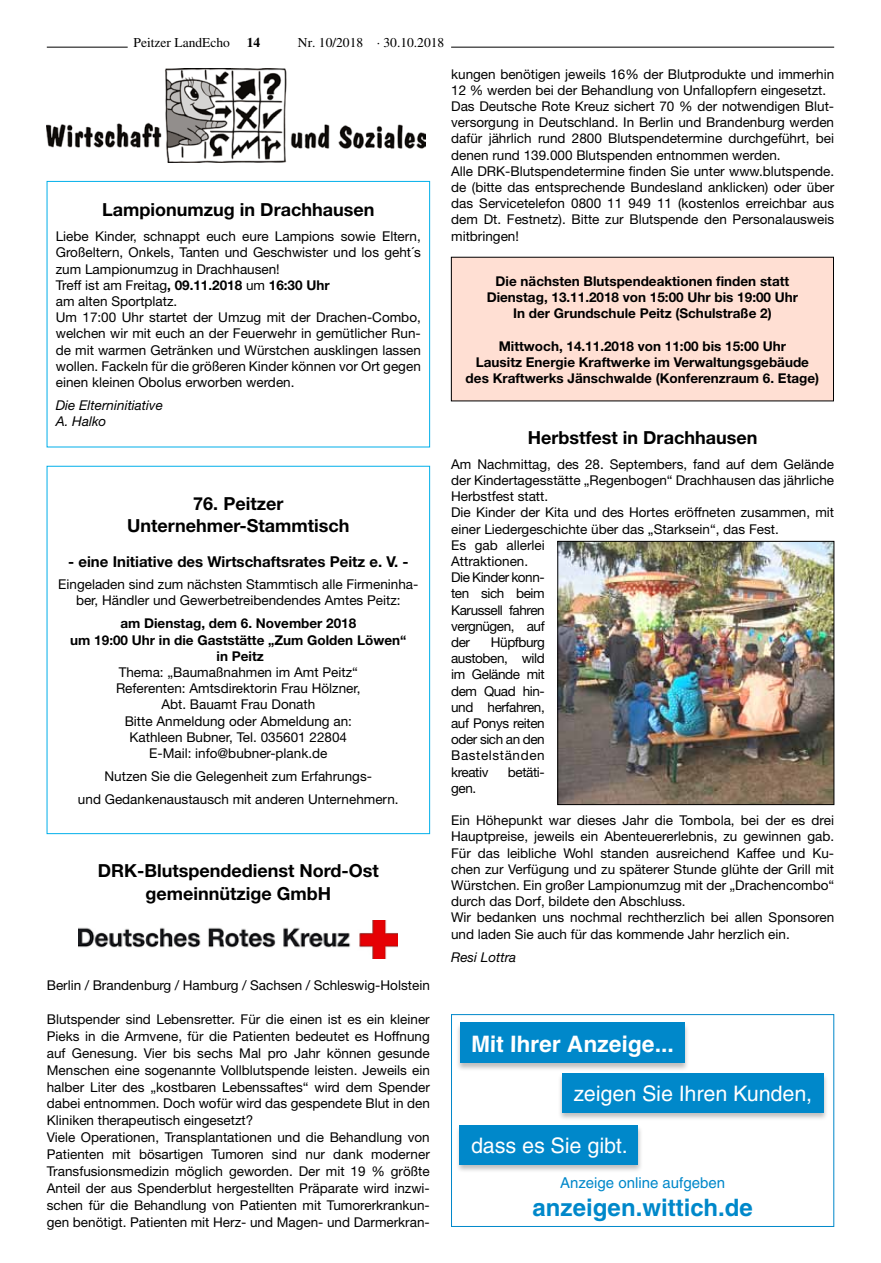
<style>
.page{position:relative;width:881px;height:1263px;background:#fff}
.page>*{position:absolute;margin:0;border:0;box-sizing:border-box;transform-origin:0 0}
.t1{font:700 24px "Helvetica LT";color:#0088ca}
.t2{font:700 22.65px "Helvetica LT";color:#fff}
.t3{font:21.3px "Helvetica LT";color:#fff}
.t4{font:700 18px/21.6px "Helvetica Neue LT";color:#000;text-align:center}
.t5{font:700 15px "Helvetica Neue LT";color:#000}
.t6{font:15px "Helvetica LT";color:#0088ca}
.t7{font:13.5px/16.2px "Helvetica Neue LT";color:#000}
.t8{font:700 13.5px/16.2px "Helvetica Neue LT";color:#000;text-align:center}
.t9{font:13.5px "Times LT";color:#000}
.t10{font:italic 13.5px/16.2px "Helvetica Neue LT";color:#000}
.s1{font-weight:700}
</style>
<div class="page">
<hr style="left:47px;top:47px;width:81px;height:1px;background:#000">
<hr style="left:451px;top:47px;width:382px;height:1px;background:#000">
<div style="left:451px;top:257px;width:382px;height:144px;background:#ffdfd3"></div>
<img style="left:47px;top:68px;width:378px;height:94px">
<img style="left:79px;top:920px;width:319px;height:38px">
<img style="left:559px;top:543px;width:272px;height:260px">
<div style="left:557px;top:541px;width:276px;height:264px;border:1px solid #000"></div>
<div style="left:451px;top:1014px;width:382px;height:213px;border:1px solid #0088ca"></div>
<div style="left:557px;top:1073px;width:271px;height:48px;background:#000;opacity:.26"></div>
<div style="left:562px;top:1073px;width:261px;height:39px;background:#0088ca"></div>
<div style="left:455px;top:1022px;width:234px;height:50px;background:#000;opacity:.26"></div>
<div style="left:459px;top:1023px;width:225px;height:40px;background:#0088ca"></div>
<div style="left:455px;top:1125px;width:188px;height:48px;background:#000;opacity:.26"></div>
<div style="left:459px;top:1125px;width:178px;height:39px;background:#0088ca"></div>
<p class="t9" style="left:133px;top:34px;width:128px">Peitzer LandEcho <span class="s1">14</span></p>
<p class="t9" style="left:298px;top:34px;width:148px">Nr. 10/2018 · 30.10.2018</p>
<h3 class="t4" style="left:102px;top:199px;width:273px">Lampionumzug in Drachhausen</h3>
<p class="t7" style="left:56px;top:228px;width:366px">Liebe Kinder, schnappt euch eure Lampions sowie Eltern, Großeltern, Onkels, Tanten und Geschwister und los geht´s zum Lampionumzug in Drachhausen!<br>Treff ist am Freitag<span class="s1">, 09.11.2018</span> um <span class="s1">16:30 Uhr<br></span>am alten Sportplatz.<br>Um 17:00 Uhr startet der Umzug mit der Drachen-Combo, welchen wir mit euch an der Feuerwehr in gemütlicher Run&shy;de mit warmen Getränken und Würstchen ausklingen lassen wollen. Fackeln für die größeren Kinder können vor Ort gegen einen kleinen Obolus erworben werden.</p>
<p class="t10" style="left:56px;top:397px;width:109px">Die Elterninitiative<br>A. Halko</p>
<h3 class="t4" style="left:127px;top:492px;width:224px">76. Peitzer<br>Unternehmer-Stammtisch</h3>
<p class="t5" style="left:68px;top:552px;width:341px">- eine Initiative des Wirtschaftsrates Peitz e. V. -</p>
<p class="t7" style="left:58px;top:576px;width:361px;text-align:center">Eingeladen sind zum nächsten Stammtisch alle Firmeninha&shy;ber, Händler und Gewerbetreibendendes Amtes Peitz:</p>
<p class="t8" style="left:70px;top:615px;width:337px">am Dienstag, dem 6. November 2018<br>um 19:00 Uhr in die Gaststätte „Zum Golden Löwen“ in Peitz</p>
<p class="t7" style="left:116px;top:664px;width:246px;text-align:center">Thema: „Baumaßnahmen im Amt Peitz“ Referenten: Amtsdirektorin Frau Hölzner, Abt. Bauamt Frau Donath<br>Bitte Anmeldung oder Abmeldung an:<br>Kathleen Bubner, Tel. 035601 22804<br>E-Mail: info@bubner-plank.de</p>
<p class="t7" style="left:78px;top:764px;width:322px;line-height:23px;text-align:center">Nutzen Sie die Gelegenheit zum Erfahrungs-<br>und Gedankenaustausch mit anderen Unternehmern.</p>
<h3 class="t4" style="left:98px;top:859px;width:282px;line-height:22.4px">DRK-Blutspendedienst Nord-Ost gemeinnützige GmbH</h3>
<p class="t7" style="left:47px;top:977px;width:384px">Berlin / Brandenburg / Hamburg / Sachsen / Schleswig-Holstein</p>
<p class="t7" style="left:47px;top:1010px;width:384px;line-height:17px">Blutspender sind Lebensretter. Für die einen ist es ein kleiner Pieks in die Armvene, für die Patienten bedeutet es Hoffnung auf Genesung. Vier bis sechs Mal pro Jahr können gesunde Menschen eine sogenannte Vollblutspende leisten. Jeweils ein halber Liter des „kostbaren Lebenssaftes“ wird dem Spender dabei entnommen. Doch wofür wird das gespendete Blut in den Kliniken therapeutisch eingesetzt?<br>Viele Operationen, Transplantationen und die Behandlung von Patienten mit bösartigen Tumoren sind nur dank moderner Transfusionsmedizin möglich geworden. Der mit 19 % größte Anteil der aus Spenderblut hergestellten Präparate wird inzwi&shy;schen für die Behandlung von Patienten mit Tumorerkrankun&shy;gen benötigt. Patienten mit Herz- und Magen- und Darmerkran-</p>
<p class="t7" style="left:451px;top:66px;width:384px">kungen benötigen jeweils 16% der Blutprodukte und immerhin 12 % werden bei der Behandlung von Unfallopfern eingesetzt.<br>Das Deutsche Rote Kreuz sichert 70 % der notwendigen Blut&shy;versorgung in Deutschland. In Berlin und Brandenburg werden dafür jährlich rund 2800 Blutspendetermine durchgeführt, bei denen rund 139.000 Blutspenden entnommen werden.<br>Alle DRK-Blutspendetermine finden Sie unter www.blutspende. de (bitte das entsprechende Bundesland anklicken) oder über das Servicetelefon 0800 11 949 11 (kostenlos erreichbar aus dem Dt. Festnetz). Bitte zur Blutspende den Personalausweis mitbringen!</p>
<p class="t8" style="left:486px;top:273px;width:313px">Die nächsten Blutspendeaktionen finden statt<br>Dienstag, 13.11.2018 von 15:00 Uhr bis 19:00 Uhr<br>In der Grundschule Peitz (Schulstraße 2)</p>
<p class="t8" style="left:465px;top:337px;width:355px">Mittwoch, 14.11.2018 von 11:00 bis 15:00 Uhr<br>Lausitz Energie Kraftwerke im Verwaltungsgebäude des Kraftwerks Jänschwalde (Konferenzraum 6. Etage)</p>
<h3 class="t4" style="left:527px;top:426px;width:231px">Herbstfest in Drachhausen</h3>
<p class="t7" style="left:451px;top:456px;width:384px">Am Nachmittag, des 28. Septembers, fand auf dem Gelände der Kindertagesstätte „Regenbogen“ Drachhausen das jährliche<br>Herbstfest statt.<br>Die Kinder der Kita und des Hortes eröffneten zusammen, mit einer Liedergeschichte über das „Starksein“, das Fest.<br>Es gab allerlei<br>Attraktionen.<br>Die Kinder konn-<br>ten sich beim<br>Karussell fahren<br>vergnügen, auf<br>der</p>
<p class="t7" style="left:451px;top:634px;width:95px;text-align:justify;text-indent:40px">Hüpfburg austoben, wild im Gelände mit dem Quad hin&shy;und herfahren, auf Ponys reiten oder sich an den Bastelständen kreativ</p>
<p class="t7" style="left:507px;top:763px;width:38px">betäti-</p>
<p class="t7" style="left:451px;top:780px;width:27px">gen.</p>
<p class="t7" style="left:451px;top:812px;width:384px">Ein Höhepunkt war dieses Jahr die Tombola, bei der es drei Hauptpreise, jeweils ein Abenteuererlebnis, zu gewinnen gab.<br>Für das leibliche Wohl standen ausreichend Kaffee und Ku&shy;chen zur Verfügung und zu späterer Stunde glühte der Grill mit Würstchen. Ein großer Lampionumzug mit der „Drachencombo“ durch das Dorf, bildete den Abschluss.<br>Wir bedanken uns nochmal rechtherzlich bei allen Sponsoren und laden Sie auch für das kommende Jahr herzlich ein.</p>
<p class="t10" style="left:451px;top:948px;width:67px">Resi Lottra</p>
<h2 class="t2" style="left:471px;top:1030px;width:205px">Mit Ihrer Anzeige...</h2>
<h3 class="t3" style="left:573px;top:1081px;width:240px">zeigen Sie Ihren Kunden,</h3>
<h3 class="t3" style="left:471px;top:1133px;width:159px">dass es Sie gibt.</h3>
<p class="t6" style="left:560px;top:1174px;width:166px">Anzeige online aufgeben</p>
<h1 class="t1" style="left:532px;top:1193px;width:222px">anzeigen.wittich.de</h1>
</div>
